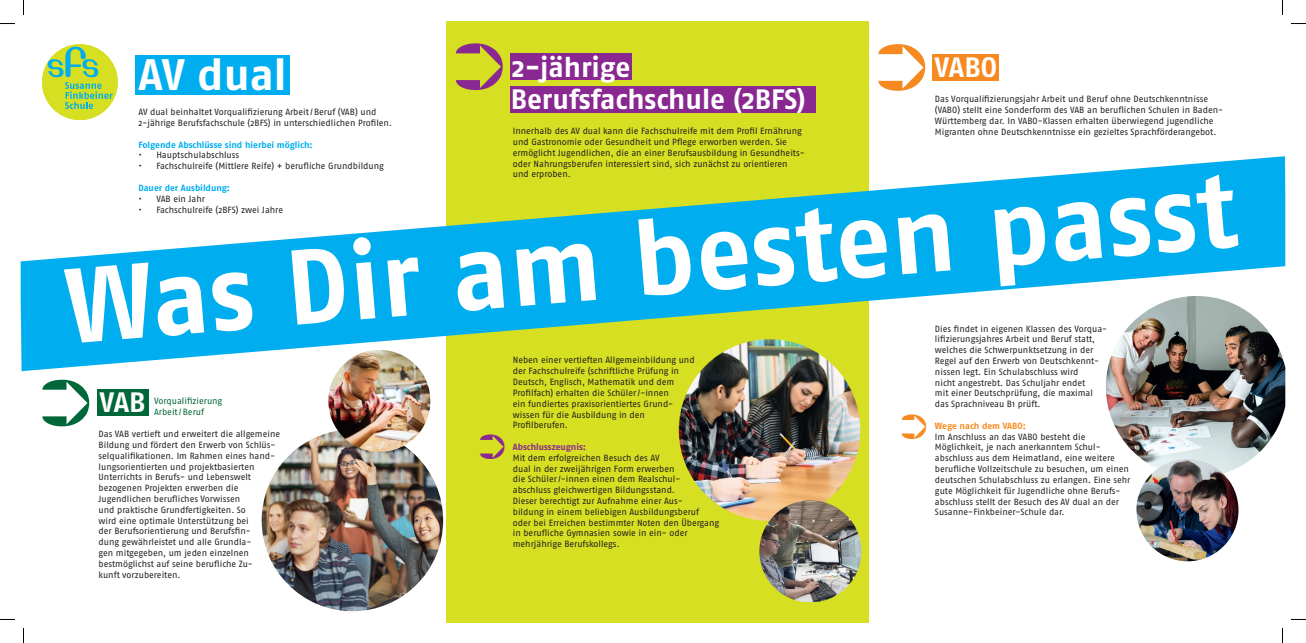
<style>
.page{position:relative;width:1306px;height:643px;background:#fff}
.page>*{position:absolute;margin:0;border:0;box-sizing:border-box;transform-origin:0 0}
.t1{font:700 106.1px "Fago No";color:#fff}
.t2{font:700 44px "Fago No";letter-spacing:-.005em;color:#fff}
.t3{font:700 28px "Fago No";color:#fff}
.t4{font:9px/10.8px "Fago No";letter-spacing:-.005em;color:#231f20}
.t5{font:700 9px "Fago No";color:#00aeef}
.t6{font:9px/10.8px "Fago No";color:#006738}
.t7{font:700 9px "Fago No";color:#892890}
.t8{font:700 9px "Fago No";letter-spacing:-.005em;color:#f6891f}
.s1{font-size:26px}
</style>
<div class="page">
<div style="left:135px;top:55px;width:155px;height:39px;background:#00aeef"></div>
<div style="left:446px;top:21px;width:422px;height:601px;background:#d6df21"></div>
<svg style="left:21px;top:156px;width:1264px;height:215px;fill:#00aeef"></svg>
<img style="left:262px;top:429px;width:181px;height:182px;border-radius:91px">
<div style="left:97px;top:388px;width:51px;height:27px;background:#006738"></div>
<div style="left:933px;top:54px;width:66px;height:27px;background:#f6891f"></div>
<div style="left:510px;top:53px;width:122px;height:27px;background:#892890"></div>
<div style="left:510px;top:86px;width:306px;height:27px;background:#892890"></div>
<img style="left:1106px;top:296px;width:179px;height:181px">
<img style="left:1136px;top:459px;width:102px;height:102px;border-radius:51px">
<img style="left:328px;top:349px;width:102px;height:102px">
<div style="left:42px;top:44px;width:76px;height:76px;background:#d6df21;border-radius:50%"></div>
<svg style="left:48px;top:47px;width:65px;height:62px"></svg>
<img style="left:679px;top:339px;width:181px;height:181px;border-radius:91px">
<img style="left:759px;top:500px;width:102px;height:101px">
<svg style="left:0;top:23px;width:15px;height:1px"></svg>
<svg style="left:1291px;top:23px;width:15px;height:1px"></svg>
<svg style="left:0;top:619px;width:15px;height:1px"></svg>
<svg style="left:1291px;top:619px;width:15px;height:1px"></svg>
<svg style="left:23px;top:0;width:1px;height:15px"></svg>
<svg style="left:23px;top:628px;width:1px;height:14px"></svg>
<svg style="left:1282px;top:0;width:1px;height:15px"></svg>
<svg style="left:1282px;top:628px;width:1px;height:14px"></svg>
<h3 class="t3" style="left:511px;top:50px;width:120px">2-jährige</h3>
<h3 class="t3" style="left:935px;top:51px;width:64px">VABO</h3>
<h3 class="t3" style="left:511px;top:82px;width:296px">Berufsfachschule <span class="s1">(</span>2BFS<span class="s1">)</span></h3>
<h2 class="t2" style="left:138px;top:48px;width:150px">AV dual</h2>
<p class="t4" style="left:138px;top:106px;width:255px">AV dual beinhaltet Vorqualifizierung Arbeit/Beruf (VAB) und<br>2-jährige Berufsfachschule (2BFS) in unterschiedlichen Profilen.</p>
<p class="t5" style="left:138px;top:139px;width:176px">Folgende Abschlüsse sind hierbei möglich:</p>
<p class="t4" style="left:138px;top:150px;width:102px">• Hauptschulabschluss</p>
<p class="t4" style="left:138px;top:160px;width:247px">• Fachschulreife (Mittlere Reife) + berufliche Grundbildung</p>
<p class="t5" style="left:138px;top:182px;width:93px">Dauer der Ausbildung:</p>
<p class="t4" style="left:138px;top:193px;width:68px">• VAB ein Jahr</p>
<p class="t4" style="left:138px;top:204px;width:146px">• Fachschulreife (2BFS) zwei Jahre</p>
<p class="t4" style="left:935px;top:94px;width:290px">Das Vorqualifizierungsjahr Arbeit und Beruf ohne Deutschkenntnisse (VABO) stellt eine Sonderform des VAB an beruflichen Schulen in Baden-Württemberg dar. In VABO-Klassen erhalten überwiegend jugendliche Migranten ohne Deutschkenntnisse ein gezieltes Sprachförderangebot.</p>
<p class="t4" style="left:513px;top:125px;width:293px">Innerhalb des AV dual kann die Fachschulreife mit dem Profil Ernährung und Gastronomie oder Gesundheit und Pflege erworben werden. Sie ermöglicht Jugendlichen, die an einer Berufsausbildung in Gesundheits&shy;oder Nahrungsberufen interessiert sind, sich zunächst zu orientieren und erproben.</p>
<h1 class="t1" style="left:60px;top:247px;width:1176px;rotate:-5deg">Was Dir am besten passt</h1>
<p class="t4" style="left:935px;top:323px;width:174px">Dies findet in eigenen Klassen des Vorqua&shy;lifizierungsjahres Arbeit und Beruf statt, welches die Schwerpunktsetzung in der Regel auf den Erwerb von Deutschkennt&shy;nissen legt. Ein Schulabschluss wird<br>nicht angestrebt. Das Schuljahr endet<br>mit einer Deutschprüfung, die maximal das Sprachniveau B1 prüft.</p>
<p class="t8" style="left:935px;top:420px;width:93px">Wege nach dem VABO:</p>
<p class="t4" style="left:935px;top:431px;width:197px">Im Anschluss an das VABO besteht die Möglichkeit, je nach anerkanntem Schul&shy;abschluss aus dem Heimatland, eine weitere berufliche Vollzeitschule zu besuchen, um einen deutschen Schulabschluss zu erlangen. Eine sehr gute Möglichkeit für Jugendliche ohne Berufs&shy;abschluss stellt der Besuch des AV dual an der Susanne-Finkbeiner-Schule dar.</p>
<p class="t4" style="left:513px;top:354px;width:183px">Neben einer vertieften Allgemeinbildung und der Fachschulreife (schriftliche Prüfung in Deutsch, Englisch, Mathematik und dem Profilfach) erhalten die Schüler/-innen<br>ein fundiertes praxisorientiertes Grund&shy;wissen für die Ausbildung in den Profilberufen.</p>
<p class="t7" style="left:513px;top:441px;width:75px">Abschlusszeugnis:</p>
<p class="t4" style="left:513px;top:452px;width:208px">Mit dem erfolgreichen Besuch des AV<br>dual in der zweijährigen Form erwerben<br>die Schüler/-innen einen dem Realschul&shy;abschluss gleichwertigen Bildungsstand.<br>Dieser berechtigt zur Aufnahme einer Aus-<br>bildung in einem beliebigen Ausbildungsberuf oder bei Erreichen bestimmter Noten den Übergang in berufliche Gymnasien sowie in ein- oder mehrjährige Berufskollegs.</p>
<h3 class="t3" style="left:100px;top:385px;width:47px">VAB</h3>
<p class="t4" style="left:99px;top:428px;width:183px">Das VAB vertieft und erweitert die allgemeine Bildung und fördert den Erwerb von Schlüs&shy;selqualifikationen. Im Rahmen eines hand&shy;lungsorientierten und projektbasierten Unterrichts in Berufs- und Lebenswelt bezogenen Projekten erwerben die Jugendlichen berufliches Vorwissen<br>und praktische Grundfertigkeiten. So<br>wird eine optimale Unterstützung bei<br>der Berufsorientierung und Berufsfin-<br>dung gewährleistet und alle Grundla-<br>gen mitgegeben, um jeden einzelnen bestmöglichst auf seine berufliche Zu-<br>kunft vorzubereiten.</p>
<p class="t6" style="left:154px;top:395px;width:70px">Vorqualifizierung<br>Arbeit/Beruf</p>
</div>
